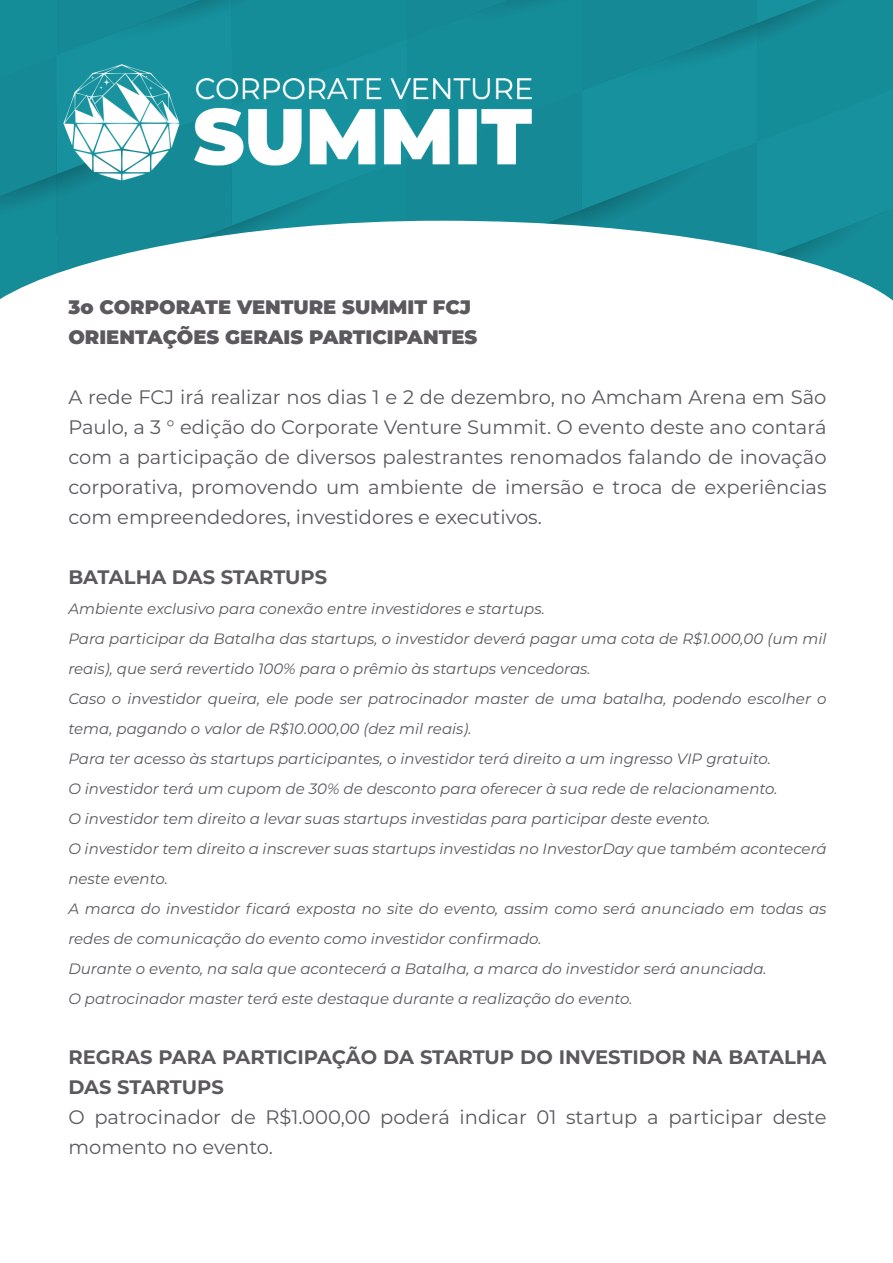
<style>
.page{position:relative;width:893px;height:1263px;background:#fff}
.page>*{position:absolute;margin:0;border:0;box-sizing:border-box;transform-origin:0 0}
.t1{font:19.5px/30px "Montserrat";color:#5b585e;text-align:justify}
.t2{font:700 19.5px/30px "Montserrat";color:#5b585e}
.t3{font:900 19.5px/30px "Montserrat";color:#5b585e}
.t4{font:italic 15px/30px "Montserrat";color:#5b585e}
</style>
<div class="page">
<svg style="left:0;top:0;width:893px;height:301px"></svg>
<img style="left:42px;top:36px;width:501px;height:169px">
<h1 class="t3" style="left:68px;top:291px;width:410px">3o CORPORATE VENTURE SUMMIT FCJ<br>ORIENTAÇÕES GERAIS PARTICIPANTES</h1>
<p class="t1" style="left:68px;top:381px;width:760px">A rede FCJ irá realizar nos dias 1 e 2 de dezembro, no Amcham Arena em São Paulo, a 3 ° edição do Corporate Venture Summit. O evento deste ano contará com a participação de diversos palestrantes renomados falando de inovação corporativa, promovendo um ambiente de imersão e troca de experiências com empreendedores, investidores e executivos.</p>
<h1 class="t2" style="left:68px;top:561px;width:260px">BATALHA DAS STARTUPS</h1>
<p class="t4" style="left:68px;top:593px;width:760px">Ambiente exclusivo para conexão entre investidores e startups.<br>Para participar da Batalha das startups, o investidor deverá pagar uma cota de R$1.000,00 (um mil reais), que será revertido 100% para o prêmio às startups vencedoras.<br>Caso o investidor queira, ele pode ser patrocinador master de uma batalha, podendo escolher o tema, pagando o valor de R$10.000,00 (dez mil reais).<br>Para ter acesso às startups participantes, o investidor terá direito a um ingresso VIP gratuito.<br>O investidor terá um cupom de 30% de desconto para oferecer à sua rede de relacionamento.<br>O investidor tem direito a levar suas startups investidas para participar deste evento.<br>O investidor tem direito a inscrever suas startups investidas no InvestorDay que também acontecerá neste evento.<br>A marca do investidor ficará exposta no site do evento, assim como será anunciado em todas as redes de comunicação do evento como investidor confirmado.<br>Durante o evento, na sala que acontecerá a Batalha, a marca do investidor será anunciada.<br>O patrocinador master terá este destaque durante a realização do evento.</p>
<h1 class="t2" style="left:68px;top:1041px;width:760px">REGRAS PARA PARTICIPAÇÃO DA STARTUP DO INVESTIDOR NA BATALHA<br>DAS STARTUPS</h1>
<h1 class="t1" style="left:68px;top:1101px;width:760px">O patrocinador de R$1.000,00 poderá indicar 01 startup a participar deste momento no evento.</h1>
</div>
